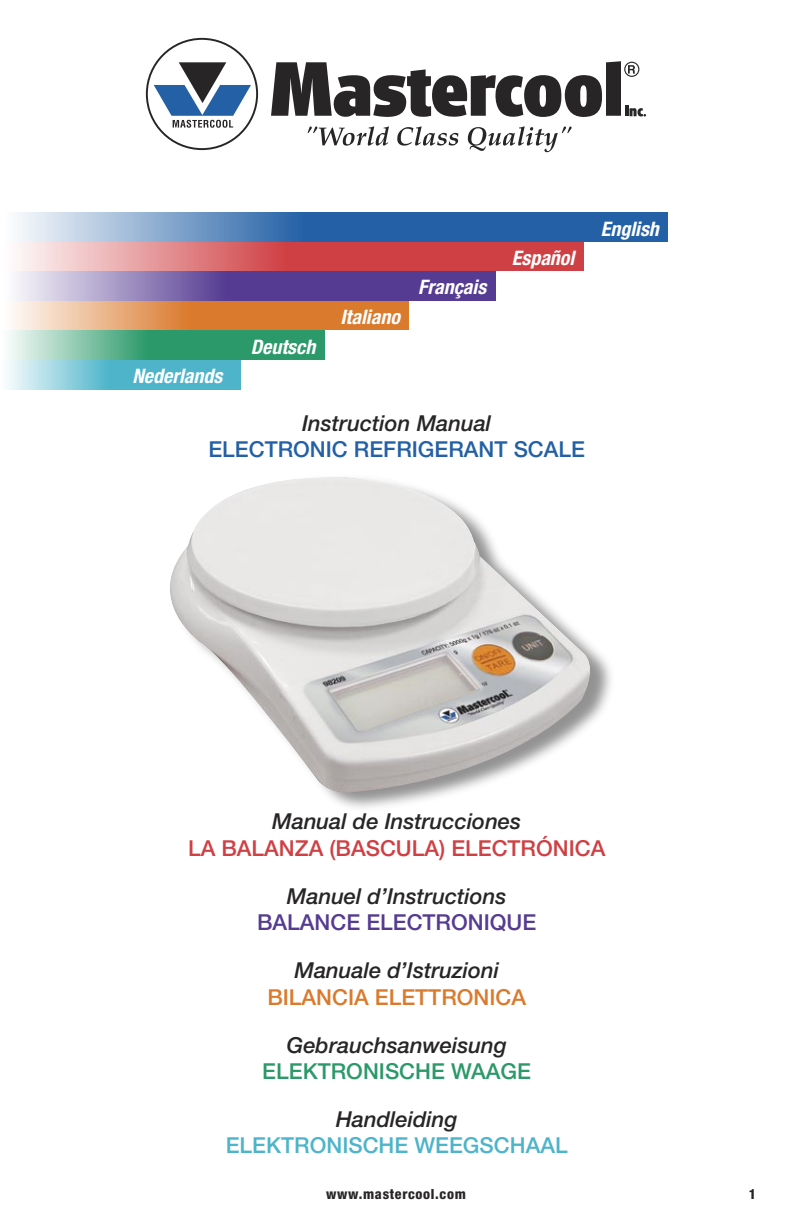
<style>
.page{position:relative;width:792px;height:1224px;background:#fff}
.page>*{position:absolute;margin:0;border:0;box-sizing:border-box;transform-origin:0 0}
.t1{font:italic 500 22px "Helvetica Neue";color:#272525}
.t2{font:500 22px/48px "Helvetica Neue";color:#cf4044;text-align:center}
.t3{font:500 22px/48px "Helvetica Neue";color:#553b92;text-align:center}
.t4{font:500 22px/48px "Helvetica Neue";color:#da7a2d;text-align:center}
.t5{font:500 22px "Helvetica Neue";color:#2360a5}
.t6{font:500 22px "Helvetica Neue";color:#4db4ca}
.t7{font:500 22px "Helvetica Neue";color:#2b9969}
.t8{font:italic 700 condensed 20px "Helvetica Neue";color:#fff}
.t9{font:800 condensed 14px "Helvetica Neue";letter-spacing:.05em;color:#272525}
.s1{font-style:italic;color:#272525}
</style>
<div class="page">
<div style="left:146px;top:38px;width:112px;height:112px;border:2px solid #272525;border-radius:50%"></div>
<svg style="left:154px;top:62px;width:97px;height:66px"></svg>
<svg style="left:308px;top:126px;width:81px;height:20px"></svg>
<svg style="left:397px;top:126px;width:61px;height:20px"></svg>
<svg style="left:468px;top:126px;width:104px;height:26px"></svg>
<svg style="left:271px;top:61px;width:375px;height:56px"></svg>
<div style="left:624px;top:62px;width:15px;height:15px;border:1px solid #272525;border-radius:50%"></div>
<svg style="left:8px;top:329px;width:316px;height:31px;background:#5cae87"></svg>
<svg style="left:12px;top:300px;width:397px;height:29px;background:#de945c"></svg>
<svg style="left:16px;top:271px;width:479px;height:29px;background:#7863a8"></svg>
<svg style="left:17px;top:242px;width:566px;height:29px;background:#d96b6e"></svg>
<svg style="left:18px;top:212px;width:650px;height:30px;background:#5181b7"></svg>
<div style="left:171px;top:472px;width:446px;height:342px;background:#272525;opacity:.5"></div>
<img style="left:170px;top:473px;width:430px;height:323px">
<svg style="left:7px;top:360px;width:233px;height:29px;background:#72c3d5"></svg>
<p class="t8" style="left:132px;top:364px;width:91px">Nederlands</p>
<p class="t8" style="left:251px;top:334px;width:66px">Deutsch</p>
<p class="t8" style="left:340px;top:304px;width:61px">Italiano</p>
<p class="t8" style="left:418px;top:275px;width:70px">Français</p>
<p class="t8" style="left:512px;top:246px;width:64px">Español</p>
<p class="t1" style="left:302px;top:410px;width:191px">Instruction Manual</p>
<p class="t5" style="left:208px;top:436px;width:378px">ELECTRONIC REFRIGERANT SCALE</p>
<p class="t8" style="left:601px;top:217px;width:60px">English</p>
<p class="t1" style="left:272px;top:809px;width:250px">Manual de Instrucciones</p>
<p class="t2" style="left:188px;top:824px;width:419px">LA BALANZA (BASCULA) ELECTRÓNICA<br><span class="s1">Manuel d’Instructions</span></p>
<p class="t3" style="left:257px;top:898px;width:281px">BALANCE ELECTRONIQUE<br><span class="s1">Manuale d’Istruzioni</span></p>
<p class="t4" style="left:267px;top:973px;width:260px">BILANCIA ELETTRONICA<br><span class="s1">Gebrauchsanweisung</span></p>
<p class="t7" style="left:262px;top:1058px;width:270px">ELEKTRONISCHE WAAGE</p>
<p class="t1" style="left:336px;top:1106px;width:123px">Handleiding</p>
<p class="t6" style="left:226px;top:1132px;width:343px">ELEKTRONISCHE WEEGSCHAAL</p>
<p class="t9" style="left:326px;top:1186px;width:141px">www.mastercool.com</p>
<p class="t9" style="left:749px;top:1186px;width:9px">1</p>
</div>
